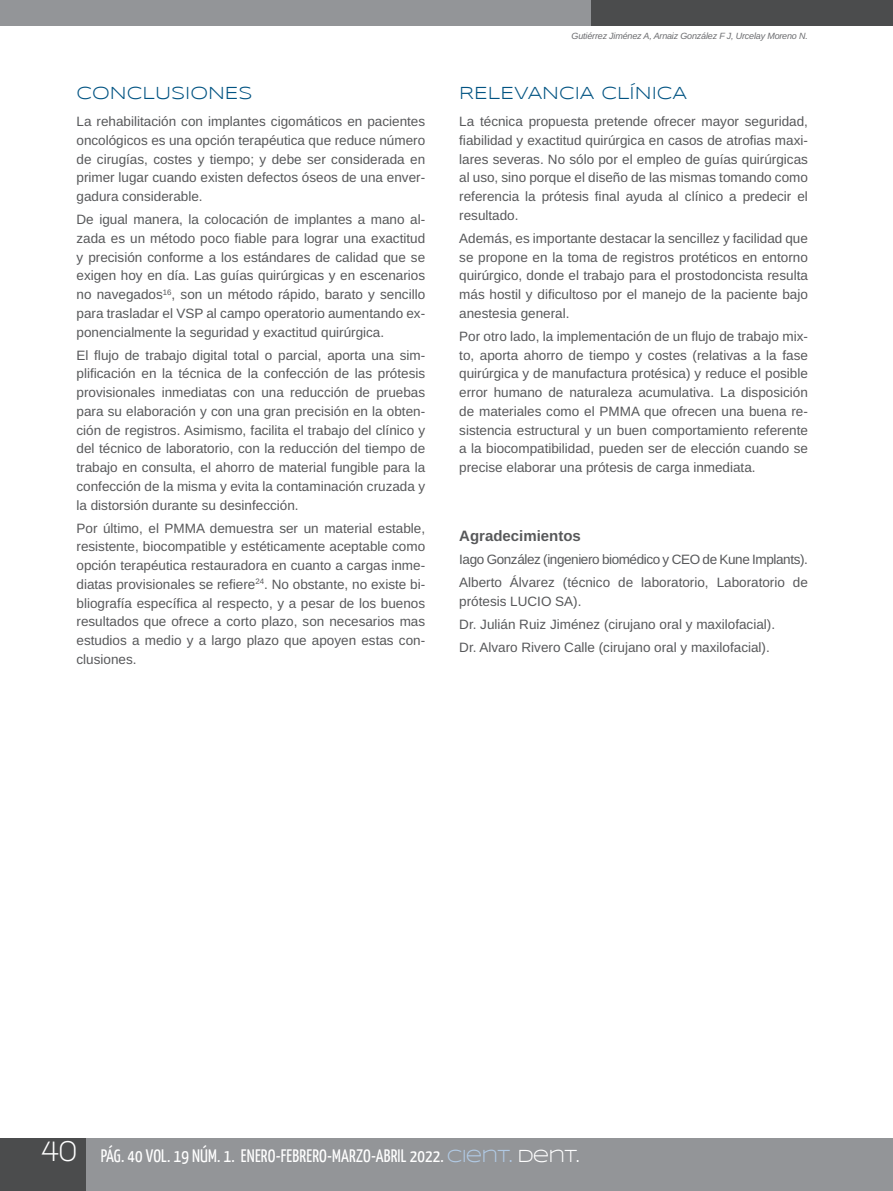
<style>
.page{position:relative;width:893px;height:1191px;background:#fff}
.page>*{position:absolute;margin:0;border:0;box-sizing:border-box;transform-origin:0 0}
.t1{font:700 30px "Walkway";color:#fff}
.t2{font:18px "Yanone Kaffeesatz";letter-spacing:.01em;color:#fff}
.t3{font:18px "Syncopate";color:#015382}
.t4{font:700 15px "Arimo";color:#57585a}
.t5{font:13.5px/18.8px "Arimo";color:#57585a;text-align:justify}
.t6{font:italic 9px "Arimo";letter-spacing:-.02em;color:#6c6d70}
.s1{font-family:"Syncopate";color:#b1cae5}
.s2{font-family:"Syncopate"}
</style>
<div class="page">
<div style="left:0;top:1138px;width:893px;height:53px;background:#939598"></div>
<div style="left:0;top:1138px;width:85px;height:53px;background:#4b4c4d"></div>
<div style="left:0;top:0;width:893px;height:25px;background:#939598"></div>
<div style="left:591px;top:0;width:302px;height:25px;background:#4b4c4d"></div>
<h2 class="t3" style="left:77px;top:82px;width:178px">CONCLUSIONES</h2>
<p class="t5" style="left:77px;top:112px;width:350px">La rehabilitación con implantes cigomáticos en pacientes oncológicos es una opción terapéutica que reduce número de cirugías, costes y tiempo; y debe ser considerada en primer lugar cuando existen defectos óseos de una enver&shy;gadura considerable.</p>
<p class="t5" style="left:77px;top:210px;width:350px">De igual manera, la colocación de implantes a mano al&shy;zada es un método poco fiable para lograr una exactitud y precisión conforme a los estándares de calidad que se exigen hoy en día. Las guías quirúrgicas y en escenarios no navegados<sup>16</sup>, son un método rápido, barato y sencillo para trasladar el VSP al campo operatorio aumentando ex&shy;ponencialmente la seguridad y exactitud quirúrgica.</p>
<p class="t5" style="left:77px;top:346px;width:350px">El flujo de trabajo digital total o parcial, aporta una sim&shy;plificación en la técnica de la confección de las prótesis provisionales inmediatas con una reducción de pruebas para su elaboración y con una gran precisión en la obten&shy;ción de registros. Asimismo, facilita el trabajo del clínico y del técnico de laboratorio, con la reducción del tiempo de trabajo en consulta, el ahorro de material fungible para la confección de la misma y evita la contaminación cruzada y la distorsión durante su desinfección.</p>
<p class="t5" style="left:77px;top:519px;width:350px">Por último, el PMMA demuestra ser un material estable, resistente, biocompatible y estéticamente aceptable como opción terapéutica restauradora en cuanto a cargas inme&shy;diatas provisionales se refiere<sup>24</sup>. No obstante, no existe bi&shy;bliografía específica al respecto, y a pesar de los buenos resultados que ofrece a corto plazo, son necesarios mas estudios a medio y a largo plazo que apoyen estas con&shy;clusiones.</p>
<p class="t6" style="left:572px;top:29px;width:238px">Gutiérrez Jiménez A, Arnaiz González F J, Urcelay Moreno N.</p>
<h2 class="t3" style="left:459px;top:82px;width:229px">RELEVANCIA CLÍNICA</h2>
<p class="t5" style="left:459px;top:112px;width:350px">La técnica propuesta pretende ofrecer mayor seguridad, fiabilidad y exactitud quirúrgica en casos de atrofias maxi&shy;lares severas. No sólo por el empleo de guías quirúrgicas al uso, sino porque el diseño de las mismas tomando como referencia la prótesis final ayuda al clínico a predecir el resultado.</p>
<p class="t5" style="left:459px;top:229px;width:350px">Además, es importante destacar la sencillez y facilidad que se propone en la toma de registros protéticos en entorno quirúrgico, donde el trabajo para el prostodoncista resulta más hostil y dificultoso por el manejo de la paciente bajo anestesia general.</p>
<p class="t5" style="left:459px;top:327px;width:350px">Por otro lado, la implementación de un flujo de trabajo mix&shy;to, aporta ahorro de tiempo y costes (relativas a la fase quirúrgica y de manufactura protésica) y reduce el posible error humano de naturaleza acumulativa. La disposición de materiales como el PMMA que ofrecen una buena re&shy;sistencia estructural y un buen comportamiento referente a la biocompatibilidad, pueden ser de elección cuando se precise elaborar una prótesis de carga inmediata.</p>
<p class="t4" style="left:459px;top:525px;width:123px">Agradecimientos</p>
<p class="t5" style="left:459px;top:548px;width:350px;line-height:23px">Iago González (ingeniero biomédico y CEO de Kune Implants).<br>Alberto Álvarez (técnico de laboratorio, Laboratorio de</p>
<p class="t5" style="left:459px;top:590px;width:317px;line-height:23px;text-align:left">prótesis LUCIO SA).<br>Dr. Julián Ruiz Jiménez (cirujano oral y maxilofacial).<br>Dr. Alvaro Rivero Calle (cirujano oral y maxilofacial).</p>
<h1 class="t1" style="left:41px;top:1134px;width:37px">40</h1>
<h2 class="t2" style="left:101px;top:1144px;width:480px">PÁG. 40 VOL. 19 NÚM. 1. ENERO-FEBRERO-MARZO-ABRIL 2022. <span class="s1">CIENT.</span> <span class="s2">DENT.</span></h2>
</div>
